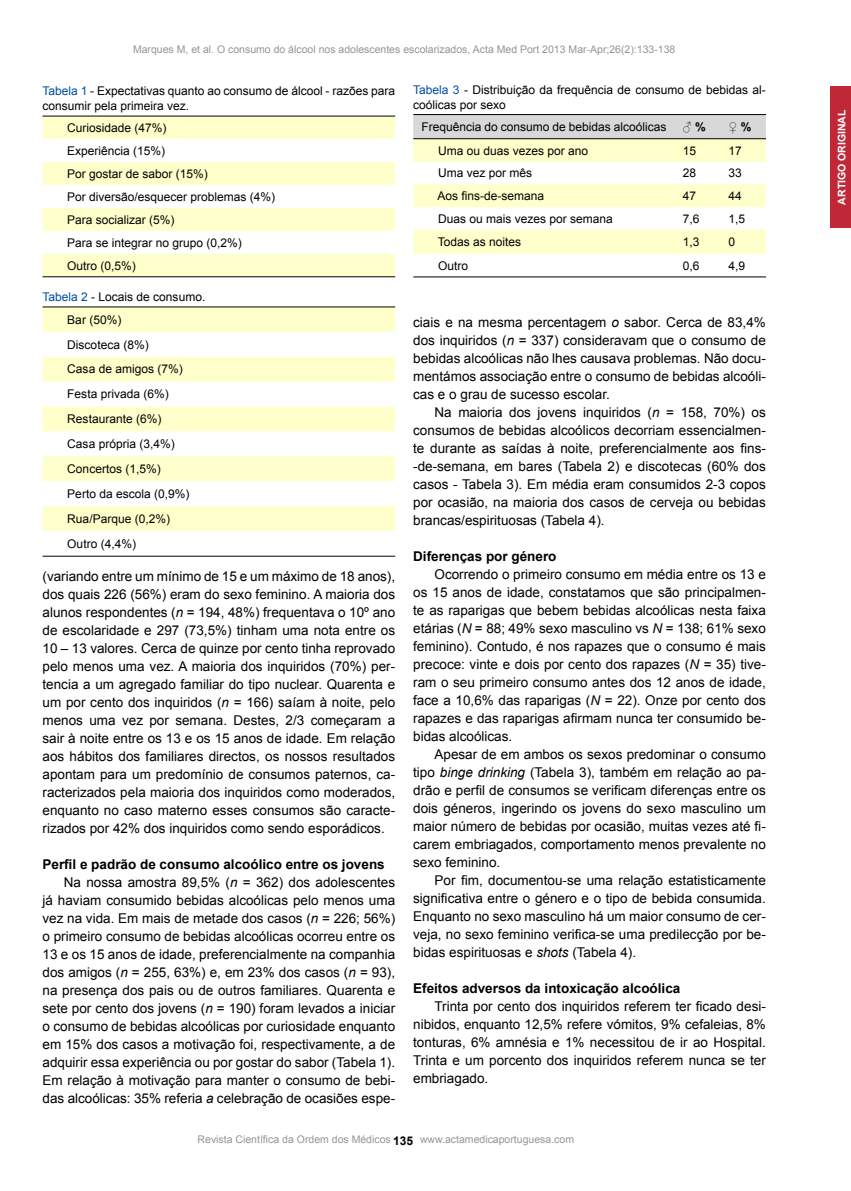
<style>
.page{position:relative;width:851px;height:1191px;background:#fff}
.page>*{position:absolute;margin:0;border:0;box-sizing:border-box;transform-origin:0 0}
.t1{font:13.5px/18px "Arial";color:#000;text-align:justify}
.t2{font:700 13.5px "Arial";color:#000}
.t3{font:12px/24.9px "Arial";color:#000}
.t4{font:700 12px "Arial";color:#000}
.t5{font:10.5px "Arial";color:#939598}
.t6{font:700 10.5px "Arial";color:#fff}
.s1{color:#034ea2}
.s2{font-style:italic}
</style>
<div class="page">
<div style="left:830px;top:86px;width:21px;height:142px;background:#c02737"></div>
<svg style="left:43px;top:117px;width:352px;height:159px;fill:#ffc"></svg>
<svg style="left:43px;top:307px;width:352px;height:224px;fill:#ffc"></svg>
<div style="left:413px;top:115px;width:353px;height:23px;background:#d8d8d8"></div>
<svg style="left:413px;top:139px;width:353px;height:115px;fill:#ffc"></svg>
<hr style="left:43px;top:116px;width:352px;height:1px;background:#000">
<hr style="left:413px;top:114px;width:353px;height:1px;background:#000">
<hr style="left:413px;top:138px;width:353px;height:1px;background:#000">
<hr style="left:413px;top:276px;width:353px;height:1px;background:#000">
<hr style="left:43px;top:276px;width:352px;height:1px;background:#000">
<hr style="left:43px;top:306px;width:352px;height:1px;background:#000">
<hr style="left:43px;top:556px;width:352px;height:1px;background:#000">
<p class="t5" style="left:133px;top:42px;width:544px">Marques M, et al. O consumo do álcool nos adolescentes escolarizados, Acta Med Port 2013 Mar-Apr;26(2):133-138</p>
<p class="t3" style="left:43px;top:83px;width:354px;line-height:15px"><span class="s1">Tabela 1</span> - Expectativas quanto ao consumo de álcool - razões para consumir pela primeira vez.</p>
<p class="t3" style="left:67px;top:116px;width:210px;line-height:23px">Curiosidade (47%)<br>Experiência (15%)<br>Por gostar de sabor (15%)<br>Por diversão/esquecer problemas (4%)<br>Para socializar (5%)<br>Para se integrar no grupo (0,2%)<br>Outro (0,5%)</p>
<p class="t3" style="left:67px;top:285px;width:139px;line-height:22.8px;text-indent:-25px"><span class="s1">Tabela 2</span> - Locais de consumo.<br>Bar (50%)</p>
<p class="t3" style="left:67px;top:332px;width:124px">Discoteca (8%)<br>Casa de amigos (7%)<br>Festa privada (6%)<br>Restaurante (6%)<br>Casa própria (3,4%)<br>Concertos (1,5%)<br>Perto da escola (0,9%)<br>Rua/Parque (0,2%)<br>Outro (4,4%)</p>
<p class="t1" style="left:43px;top:567px;width:354px">(variando entre um mínimo de 15 e um máximo de 18 anos), dos quais 226 (56%) eram do sexo feminino. A maioria dos alunos respondentes (<span class="s2">n</span> = 194, 48%) frequentava o 10º ano de escolaridade e 297 (73,5%) tinham uma nota entre os 10 – 13 valores. Cerca de quinze por cento tinha reprovado pelo menos uma vez. A maioria dos inquiridos (70%) per&shy;tencia a um agregado familiar do tipo nuclear. Quarenta e um por cento dos inquiridos (<span class="s2">n</span> = 166) saíam à noite, pelo menos uma vez por semana. Destes, 2/3 começaram a sair à noite entre os 13 e os 15 anos de idade. Em relação aos hábitos dos familiares directos, os nossos resultados apontam para um predomínio de consumos paternos, ca&shy;racterizados pela maioria dos inquiridos como moderados, enquanto no caso materno esses consumos são caracte&shy;rizados por 42% dos inquiridos como sendo esporádicos.</p>
<p class="t2" style="left:43px;top:855px;width:344px">Perfil e padrão de consumo alcoólico entre os jovens</p>
<p class="t1" style="left:64px;top:873px;width:333px">Na nossa amostra 89,5% (<span class="s2">n</span> = 362) dos adolescentes</p>
<p class="t1" style="left:43px;top:891px;width:354px">já haviam consumido bebidas alcoólicas pelo menos uma</p>
<p class="t1" style="left:43px;top:909px;width:354px">vez na vida. Em mais de metade dos casos (<span class="s2">n</span> = 226; 56%)</p>
<p class="t1" style="left:43px;top:927px;width:354px">o primeiro consumo de bebidas alcoólicas ocorreu entre os</p>
<p class="t1" style="left:43px;top:945px;width:354px">13 e os 15 anos de idade, preferencialmente na companhia</p>
<p class="t1" style="left:43px;top:963px;width:354px">dos amigos (<span class="s2">n</span> = 255, 63%) e, em 23% dos casos (<span class="s2">n</span> = 93),</p>
<p class="t1" style="left:43px;top:981px;width:354px">na presença dos pais ou de outros familiares. Quarenta e</p>
<p class="t1" style="left:43px;top:999px;width:354px">sete por cento dos jovens (<span class="s2">n</span> = 190) foram levados a iniciar</p>
<p class="t1" style="left:43px;top:1017px;width:354px">o consumo de bebidas alcoólicas por curiosidade enquanto</p>
<p class="t1" style="left:43px;top:1035px;width:354px">em 15% dos casos a motivação foi, respectivamente, a de</p>
<p class="t1" style="left:43px;top:1053px;width:354px">adquirir essa experiência ou por gostar do sabor (Tabela 1).</p>
<p class="t1" style="left:43px;top:1071px;width:354px">Em relação à motivação para manter o consumo de bebi-</p>
<p class="t1" style="left:43px;top:1089px;width:354px">das alcoólicas: 35% referia <span class="s2">a</span> celebração de ocasiões espe-</p>
<p class="t3" style="left:413px;top:82px;width:354px;line-height:15px"><span class="s1">Tabela 3</span> - Distribuição da frequência de consumo de bebidas al&shy;coólicas por sexo</p>
<p class="t3" style="left:421px;top:115px;width:247px">Frequência do consumo de bebidas alcoólicas</p>
<p class="t4" style="left:683px;top:119px;width:25px">♂ %</p>
<p class="t4" style="left:728px;top:119px;width:25px">♀ %</p>
<p class="t3" style="left:438px;top:138px;width:152px">Uma ou duas vezes por ano</p>
<p class="t3" style="left:683px;top:138px;width:15px">15</p>
<p class="t3" style="left:728px;top:138px;width:15px">17</p>
<p class="t3" style="left:438px;top:161px;width:96px">Uma vez por mês</p>
<p class="t3" style="left:683px;top:161px;width:15px">28</p>
<p class="t3" style="left:728px;top:161px;width:15px">33</p>
<p class="t3" style="left:437px;top:183px;width:108px">Aos fins-de-semana</p>
<p class="t3" style="left:683px;top:183px;width:15px">47</p>
<p class="t3" style="left:728px;top:183px;width:15px">44</p>
<p class="t3" style="left:438px;top:206px;width:176px">Duas ou mais vezes por semana</p>
<p class="t3" style="left:683px;top:206px;width:18px">7,6</p>
<p class="t3" style="left:728px;top:206px;width:18px">1,5</p>
<p class="t3" style="left:438px;top:229px;width:85px">Todas as noites</p>
<p class="t3" style="left:683px;top:229px;width:18px">1,3</p>
<p class="t3" style="left:728px;top:229px;width:8px">0</p>
<p class="t3" style="left:438px;top:253px;width:32px">Outro</p>
<p class="t3" style="left:683px;top:253px;width:18px">0,6</p>
<p class="t3" style="left:728px;top:253px;width:18px">4,9</p>
<p class="t1" style="left:413px;top:313px;width:354px">ciais e na mesma percentagem <span class="s2">o</span> sabor. Cerca de 83,4% dos inquiridos (<span class="s2">n</span> = 337) consideravam que o consumo de bebidas alcoólicas não lhes causava problemas. Não docu&shy;mentámos associação entre o consumo de bebidas alcoóli&shy;cas e o grau de sucesso escolar.</p>
<p class="t1" style="left:413px;top:403px;width:354px;text-indent:21px">Na maioria dos jovens inquiridos (<span class="s2">n</span> = 158, 70%) os consumos de bebidas alcoólicos decorriam essencialmen&shy;te durante as saídas à noite, preferencialmente aos fins--de-semana, em bares (Tabela 2) e discotecas (60% dos casos - Tabela 3). Em média eram consumidos 2-3 copos por ocasião, na maioria dos casos de cerveja ou bebidas brancas/espirituosas (Tabela 4).</p>
<p class="t2" style="left:413px;top:547px;width:145px">Diferenças por género</p>
<p class="t1" style="left:413px;top:565px;width:354px;text-indent:21px">Ocorrendo o primeiro consumo em média entre os 13 e os 15 anos de idade, constatamos que são principalmen&shy;te as raparigas que bebem bebidas alcoólicas nesta faixa etárias (<span class="s2">N</span> = 88; 49% sexo masculino vs <span class="s2">N</span> = 138; 61% sexo feminino). Contudo, é nos rapazes que o consumo é mais precoce: vinte e dois por cento dos rapazes (<span class="s2">N</span> = 35) tive&shy;ram o seu primeiro consumo antes dos 12 anos de idade, face a 10,6% das raparigas (<span class="s2">N</span> = 22). Onze por cento dos rapazes e das raparigas afirmam nunca ter consumido be&shy;bidas alcoólicas.</p>
<p class="t1" style="left:413px;top:745px;width:354px;text-indent:21px">Apesar de em ambos os sexos predominar o consumo tipo <span class="s2">binge drinking</span> (Tabela 3), também em relação ao pa&shy;drão e perfil de consumos se verificam diferenças entre os dois géneros, ingerindo os jovens do sexo masculino um maior número de bebidas por ocasião, muitas vezes até fi&shy;carem embriagados, comportamento menos prevalente no sexo feminino.</p>
<p class="t1" style="left:413px;top:871px;width:354px;text-indent:21px">Por fim, documentou-se uma relação estatisticamente significativa entre o género e o tipo de bebida consumida.<br>Enquanto no sexo masculino há um maior consumo de cer&shy;veja, no sexo feminino verifica-se uma predilecção por be&shy;bidas espirituosas e <span class="s2">shots</span> (Tabela 4).</p>
<p class="t2" style="left:413px;top:979px;width:269px">Efeitos adversos da intoxicação alcoólica</p>
<p class="t1" style="left:413px;top:997px;width:354px;text-indent:21px">Trinta por cento dos inquiridos referem ter ficado desi&shy;nibidos, enquanto 12,5% refere vómitos, 9% cefaleias, 8% tonturas, 6% amnésia e 1% necessitou de ir ao Hospital.<br>Trinta e um porcento dos inquiridos referem nunca se ter embriagado.</p>
<p class="t5" style="left:198px;top:1132px;width:195px">Revista Científica da Ordem dos Médicos</p>
<p class="t5" style="left:420px;top:1132px;width:156px">www.actamedicaportuguesa.com</p>
<p class="t4" style="left:393px;top:1132px;width:22px">135</p>
<p class="t6" style="left:834px;top:205px;width:97px;rotate:-90deg">ARTIGO ORIGINAL</p>
</div>
